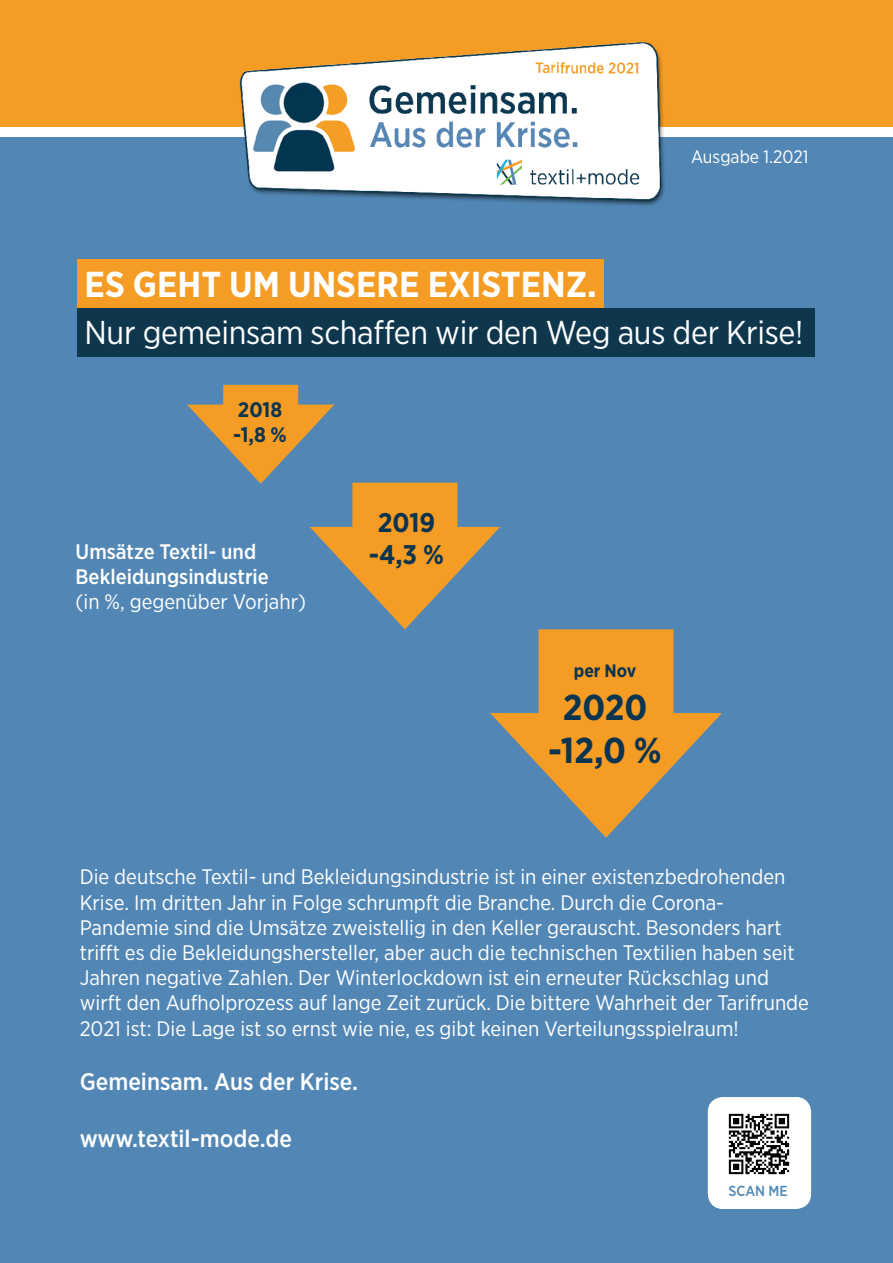
<style>
.page{position:relative;width:893px;height:1263px;background:#fff}
.page>*{position:absolute;margin:0;border:0;box-sizing:border-box;transform-origin:0 0}
.t1{font:700 36px "Gotham Narrow";color:#fff}
.t2{font:700 36px/43.2px "Gotham Narrow";color:#0a3450;text-align:center}
.t3{font:33px "Gotham Narrow";letter-spacing:-.01em;color:#fff}
.t4{font:700 27px/32.4px "Gotham Narrow";color:#0a3450;text-align:center}
.t5{font:500 24px "Gotham Narrow";color:#fff}
.t6{font:21px/25.2px "Gotham Narrow";color:#fff}
.t7{font:500 21px/25.2px "Gotham Narrow";color:#fff}
.t8{font:700 21px/25.2px "Gotham Narrow";color:#0a3450}
.t9{font:18px "Gotham Narrow";color:#fff}
.t10{font:700 18px "Gotham Narrow";color:#0a3450}
.t11{font:500 14.55px "Gotham Narrow";color:#5287b5}
</style>
<div class="page">
<div style="left:0;top:137px;width:893px;height:1126px;background:#5287b5"></div>
<div style="left:0;top:0;width:893px;height:126px;background:#f59c24"></div>
<img style="left:230px;top:42px;width:450px;height:164px">
<div style="left:78px;top:308px;width:737px;height:49px;background:#0e374e"></div>
<div style="left:78px;top:259px;width:526px;height:49px;background:#f59c24"></div>
<div style="left:708px;top:1098px;width:102px;height:110px;background:#fff;border-radius:15px"></div>
<div style="left:708px;top:1097px;width:103px;height:112px;border:1px solid #fff;border-radius:15px"></div>
<img style="left:728px;top:1113px;width:62px;height:62px">
<div style="left:223px;top:385px;width:75px;height:39px;background:#f59c24"></div>
<svg style="left:187px;top:405px;width:147px;height:79px"></svg>
<div style="left:352px;top:483px;width:105px;height:65px;background:#f59c24"></div>
<svg style="left:310px;top:527px;width:190px;height:102px"></svg>
<div style="left:538px;top:629px;width:135px;height:105px;background:#f59c24"></div>
<svg style="left:490px;top:713px;width:232px;height:125px"></svg>
<p class="t9" style="left:691px;top:146px;width:119px">Ausgabe 1.2021</p>
<h1 class="t1" style="left:85px;top:261px;width:514px">ES GEHT UM UNSERE EXISTENZ.</h1>
<h2 class="t3" style="left:85px;top:312px;width:720px">Nur gemeinsam schaffen wir den Weg aus der Krise!</h2>
<p class="t8" style="left:233px;top:396px;width:55px">2018 -1,8 %</p>
<p class="t7" style="left:76px;top:539px;width:195px">Umsätze Textil- und<br>Bekleidungsindustrie</p>
<p class="t6" style="left:76px;top:589px;width:232px">(in %, gegenüber Vorjahr)</p>
<p class="t4" style="left:369px;top:506px;width:77px">2019 -4,3 %</p>
<p class="t10" style="left:574px;top:659px;width:64px">PER NOV</p>
<h1 class="t2" style="left:548px;top:685px;width:115px">2020 -12,0 %</h1>
<p class="t6" style="left:80px;top:864px;width:731px">Die deutsche Textil- und Bekleidungsindustrie ist in einer existenzbedrohenden Krise. Im dritten Jahr in Folge schrumpft die Branche. Durch die Corona-Pandemie sind die Umsätze zweistellig in den Keller gerauscht. Besonders hart trifft es die Bekleidungshersteller, aber auch die technischen Textilien haben seit Jahren negative Zahlen. Der Winterlockdown ist ein erneuter Rückschlag und wirft den Aufholprozess auf lange Zeit zurück. Die bittere Wahrheit der Tarifrunde 2021 ist: Die Lage ist so ernst wie nie, es gibt keinen Verteilungsspielraum!</p>
<p class="t5" style="left:80px;top:1066px;width:280px">Gemeinsam. Aus der Krise.</p>
<p class="t5" style="left:80px;top:1123px;width:214px">www.textil-mode.de</p>
<p class="t11" style="left:728px;top:1182px;width:61px">Scan me</p>
</div>
